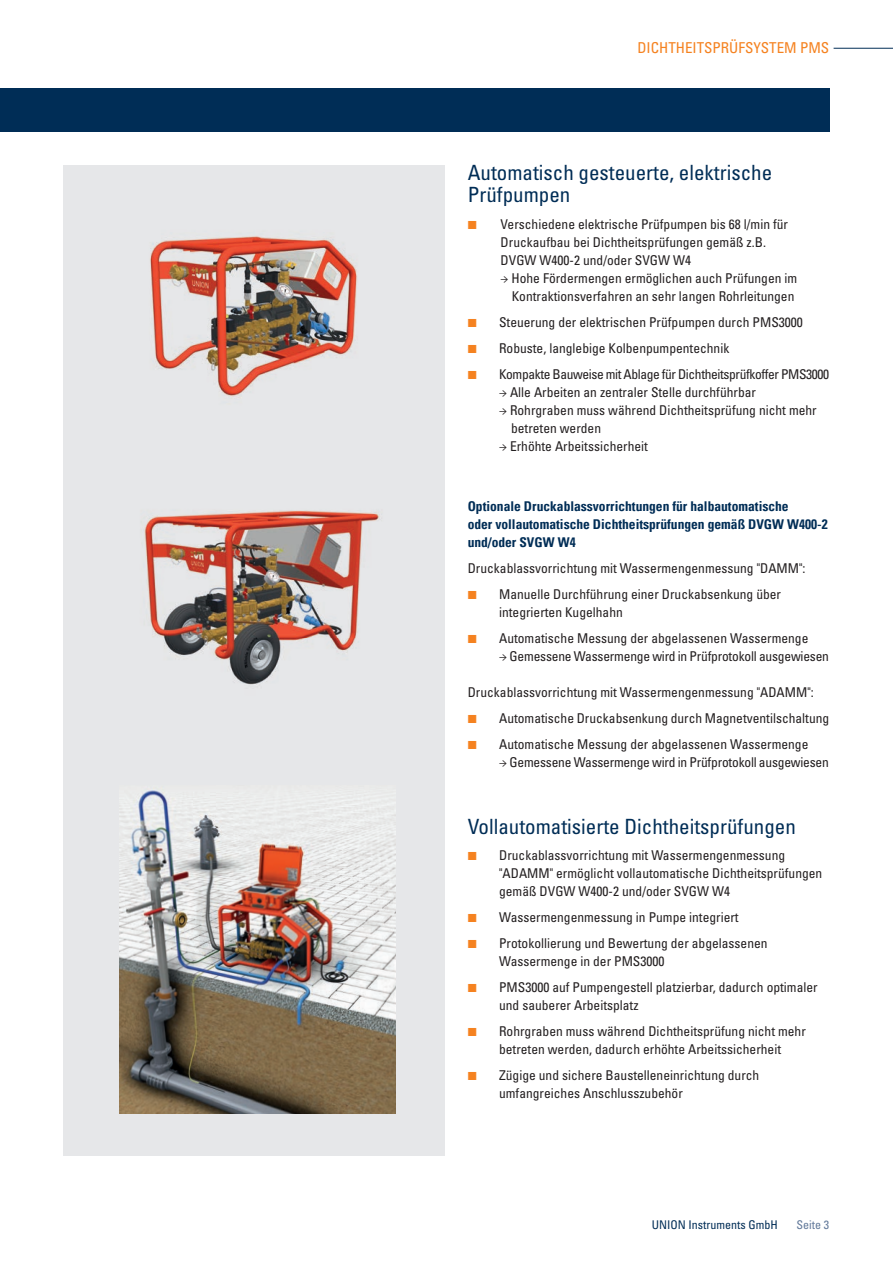
<style>
.page{position:relative;width:893px;height:1263px;background:#fff}
.page>*{position:absolute;margin:0;border:0;box-sizing:border-box;transform-origin:0 0}
.t1{font:condensed 21px/22.5px "Univers";color:#002d56}
.t2{font:condensed 15px "Univers";color:#f58220}
.t3{font:condensed 13.5px/18px "Univers";color:#231f20}
.t4{font:700 condensed 13.5px/18px "Univers";color:#002d56}
.t5{font:condensed 13.5px "Univers";letter-spacing:-.025em;color:#231f20}
.t6{font:condensed 12px "Univers";color:#002d56}
.t7{font:condensed 12px "Univers";color:#62799a}
.s1{font-family:"European Pi Three";font-stretch:normal;color:#f58220}
.s2{font-family:"Garamond Premr Pro";font-weight:600;font-stretch:normal;font-size:15px}
</style>
<div class="page">
<div style="left:64px;top:625px;width:381px;height:530px;background:#e6e7e9"></div>
<div style="left:64px;top:165px;width:381px;height:472px;background:#e6e7e9"></div>
<div style="left:0;top:88px;width:829px;height:44px;background:#002d56"></div>
<hr style="left:834px;top:48px;width:59px;height:1px;background:#002d56">
<img style="left:150px;top:236px;width:207px;height:163px">
<img style="left:144px;top:510px;width:236px;height:175px">
<img style="left:120px;top:790px;width:276px;height:323px">
<p class="t2" style="left:637px;top:39px;width:193px">DICHTHEITSPRÜFSYSTEM PMS</p>
<h1 class="t1" style="left:468px;top:161px;width:306px">Automatisch gesteuerte, elektrische<br>Prüfpumpen</h1>
<p class="t3" style="left:501px;top:215px;width:289px;text-indent:-33px"><span class="s1">-</span> Verschiedene elektrische Prüfpumpen bis 68 l/min für<br>Druckaufbau bei Dichtheitsprüfungen gemäß z.B.<br>DVGW W400-2 und/oder SVGW W4</p>
<p class="t3" style="left:501px;top:269px;width:298px;text-align:right"><span class="s2">→</span> Hohe Fördermengen ermöglichen auch Prüfungen im<br>Kontraktionsverfahren an sehr langen Rohrleitungen</p>
<p class="t3" style="left:468px;top:313px;width:337px"><span class="s1">-</span> Steuerung der elektrischen Prüfpumpen durch PMS3000</p>
<p class="t3" style="left:468px;top:339px;width:263px"><span class="s1">-</span> Robuste, langlebige Kolbenpumpentechnik</p>
<p class="t5" style="left:468px;top:366px;width:363px"><span class="s1">-</span> Kompakte Bauweise mit Ablage für Dichtheitsprüfkoffer PMS3000</p>
<p class="t3" style="left:499px;top:383px;width:258px"><span class="s2">→</span> Alle Arbeiten an zentraler Stelle durchführbar</p>
<p class="t3" style="left:511px;top:401px;width:307px;text-indent:-12px"><span class="s2">→</span> Rohrgraben muss während Dichtheitsprüfung nicht mehr betreten werden</p>
<p class="t3" style="left:499px;top:437px;width:150px"><span class="s2">→</span> Erhöhte Arbeitssicherheit</p>
<p class="t4" style="left:468px;top:497px;width:361px">Optionale Druckablassvorrichtungen für halbautomatische<br>oder vollautomatische Dichtheitsprüfungen gemäß DVGW W400-2 und/oder SVGW W4</p>
<p class="t3" style="left:468px;top:559px;width:339px">Druckablassvorrichtung mit Wassermengenmessung "DAMM":</p>
<p class="t3" style="left:499px;top:585px;width:283px;text-indent:-31px"><span class="s1">-</span> Manuelle Durchführung einer Druckabsenkung über integrierten Kugelhahn</p>
<p class="t3" style="left:468px;top:629px;width:342px"><span class="s1">-</span> Automatische Messung der abgelassenen Wassermenge</p>
<p class="t3" style="left:499px;top:647px;width:331px"><span class="s2">→</span> Gemessene Wassermenge wird in Prüfprotokoll ausgewiesen</p>
<p class="t3" style="left:468px;top:683px;width:347px">Druckablassvorrichtung mit Wassermengenmessung "ADAMM":</p>
<p class="t3" style="left:468px;top:709px;width:363px"><span class="s1">-</span> Automatische Druckabsenkung durch Magnetventilschaltung</p>
<p class="t3" style="left:468px;top:735px;width:342px"><span class="s1">-</span> Automatische Messung der abgelassenen Wassermenge</p>
<p class="t3" style="left:499px;top:753px;width:331px"><span class="s2">→</span> Gemessene Wassermenge wird in Prüfprotokoll ausgewiesen</p>
<h1 class="t1" style="left:468px;top:815px;width:330px">Vollautomatisierte Dichtheitsprüfungen</h1>
<p class="t3" style="left:499px;top:846px;width:325px;text-indent:-31px"><span class="s1">-</span> Druckablassvorrichtung mit Wassermengenmessung "ADAMM" ermöglicht vollautomatische Dichtheitsprüfungen gemäß DVGW W400-2 und/oder SVGW W4</p>
<p class="t3" style="left:468px;top:908px;width:272px"><span class="s1">-</span> Wassermengenmessung in Pumpe integriert</p>
<p class="t3" style="left:499px;top:934px;width:270px;text-indent:-31px"><span class="s1">-</span> Protokollierung und Bewertung der abgelassenen<br>Wassermenge in der PMS3000</p>
<p class="t3" style="left:499px;top:978px;width:320px;text-indent:-31px"><span class="s1">-</span> PMS3000 auf Pumpengestell platzierbar, dadurch optimaler und sauberer Arbeitsplatz</p>
<p class="t3" style="left:468px;top:1022px;width:340px;text-align:center"><span class="s1">-</span> Rohrgraben muss während Dichtheitsprüfung nicht mehr betreten werden, dadurch erhöhte Arbeitssicherheit</p>
<p class="t3" style="left:499px;top:1066px;width:262px;text-indent:-31px"><span class="s1">-</span> Zügige und sichere Baustelleneinrichtung durch umfangreiches Anschlusszubehör</p>
<p class="t6" style="left:652px;top:1217px;width:127px">UNION Instruments GmbH</p>
<p class="t7" style="left:796px;top:1217px;width:34px">Seite 3</p>
</div>
